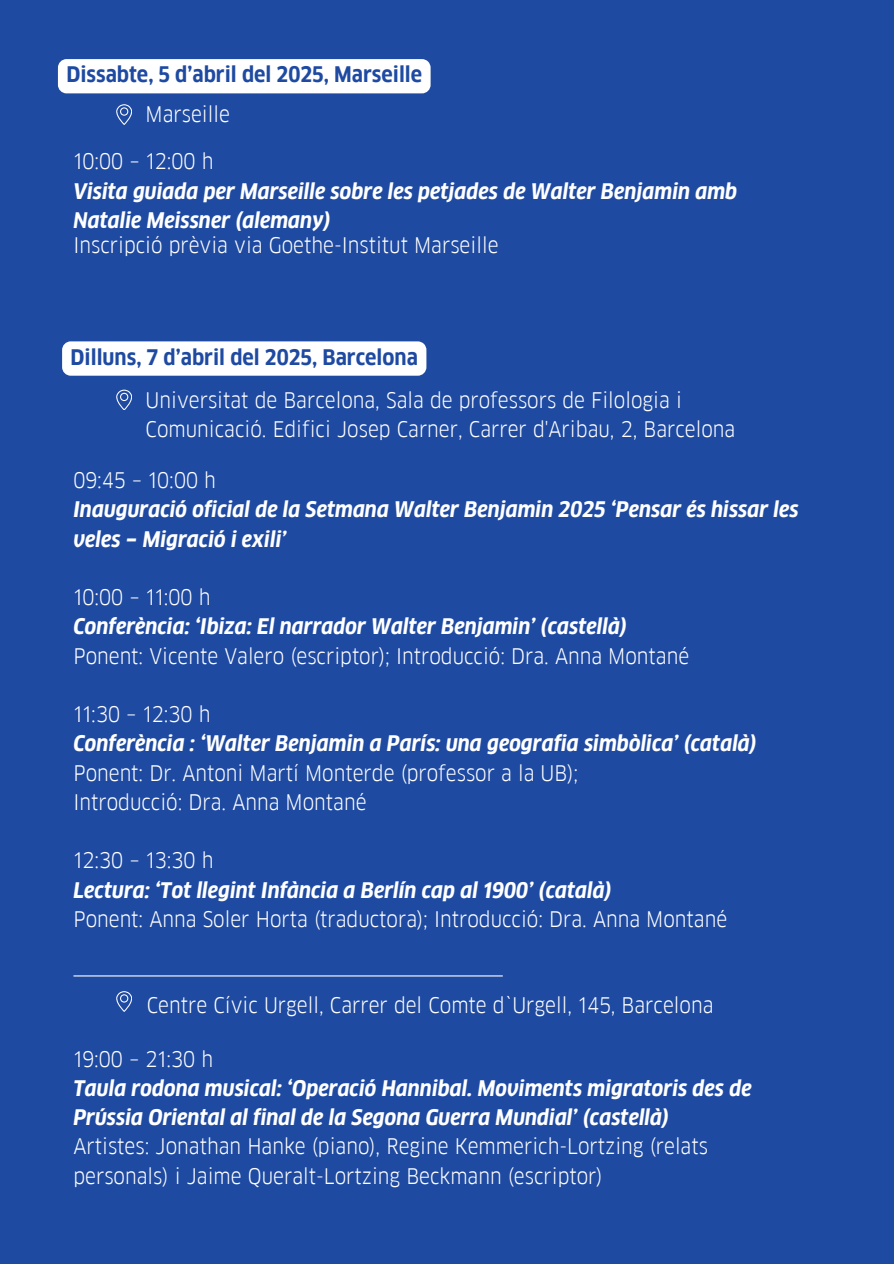
<style>
.page{position:relative;width:894px;height:1264px;background:#fff}
.page>*{position:absolute;margin:0;border:0;box-sizing:border-box;transform-origin:0 0}
.t1{font:21px/29.2px "Goethe FF Clan";color:#fff}
.t2{font:italic 700 21px/29.2px "Goethe FF Clan";color:#fff}
.t3{font:700 21px "Goethe FF Clan";color:#1e4aa2}
</style>
<div class="page">
<div style="left:0;top:0;width:893px;height:1263px;background:#1e4aa2"></div>
<div style="left:58px;top:59px;width:372px;height:34px;background:#fff"></div>
<div style="left:62px;top:341px;width:364px;height:35px;background:#fff"></div>
<svg style="left:116px;top:104px;width:16px;height:20px"></svg>
<svg style="left:116px;top:389px;width:16px;height:21px"></svg>
<svg style="left:116px;top:991px;width:16px;height:20px"></svg>
<hr style="left:73px;top:975px;width:429px;height:1px;background:#fff">
<p class="t3" style="left:66px;top:62px;width:357px">Dissabte, 5 d’abril del 2025, Marseille</p>
<p class="t1" style="left:145px;top:100px;width:86px">Marseille</p>
<p class="t1" style="left:73px;top:147px;width:141px">10:00 – 12:00 h</p>
<p class="t2" style="left:73px;top:176px;width:665px">Visita guiada per Marseille sobre les petjades de Walter Benjamin amb<br>Natalie Meissner (alemany)</p>
<p class="t1" style="left:73px;top:231px;width:426px">Inscripció prèvia via Goethe-Institut Marseille</p>
<p class="t3" style="left:70px;top:345px;width:349px">Dilluns, 7 d’abril del 2025, Barcelona</p>
<p class="t1" style="left:145px;top:385px;width:591px">Universitat de Barcelona, Sala de professors de Filologia i<br>Comunicació. Edifici Josep Carner, Carrer d'Aribau, 2, Barcelona</p>
<p class="t1" style="left:73px;top:465px;width:144px">09:45 – 10:00 h</p>
<p class="t2" style="left:73px;top:495px;width:726px">Inauguració oficial de la Setmana Walter Benjamin 2025 ‘Pensar és hissar les veles − Migració i exili’</p>
<p class="t1" style="left:73px;top:582px;width:138px">10:00 – 11:00 h</p>
<p class="t2" style="left:73px;top:612px;width:555px">Conferència: ‘Ibiza: El narrador Walter Benjamin’ (castellà)</p>
<p class="t1" style="left:73px;top:641px;width:617px">Ponent: Vicente Valero (escriptor); Introducció: Dra. Anna Montané</p>
<p class="t1" style="left:73px;top:699px;width:138px">11:30 – 12:30 h</p>
<p class="t2" style="left:73px;top:729px;width:685px">Conferència : ‘Walter Benjamin a París: una geografia simbòlica’ (català)</p>
<p class="t1" style="left:73px;top:758px;width:506px">Ponent: Dr. Antoni Martí Monterde (professor a la UB);<br>Introducció: Dra. Anna Montané</p>
<p class="t1" style="left:73px;top:846px;width:141px">12:30 – 13:30 h</p>
<p class="t2" style="left:73px;top:875px;width:539px">Lectura: ‘Tot llegint Infància a Berlín cap al 1900’ (català)</p>
<p class="t1" style="left:73px;top:904px;width:655px">Ponent: Anna Soler Horta (traductora); Introducció: Dra. Anna Montané</p>
<p class="t1" style="left:147px;top:990px;width:568px">Centre Cívic Urgell, Carrer del Comte d`Urgell, 145, Barcelona</p>
<p class="t1" style="left:73px;top:1044px;width:141px">19:00 – 21:30 h</p>
<p class="t2" style="left:73px;top:1073px;width:679px">Taula rodona musical: ‘Operació Hannibal. Moviments migratoris des de<br>Prússia Oriental al final de la Segona Guerra Mundial’ (castellà)</p>
<p class="t1" style="left:73px;top:1131px;width:636px">Artistes: Jonathan Hanke (piano), Regine Kemmerich-Lortzing (relats personals) i Jaime Queralt-Lortzing Beckmann (escriptor)</p>
</div>
